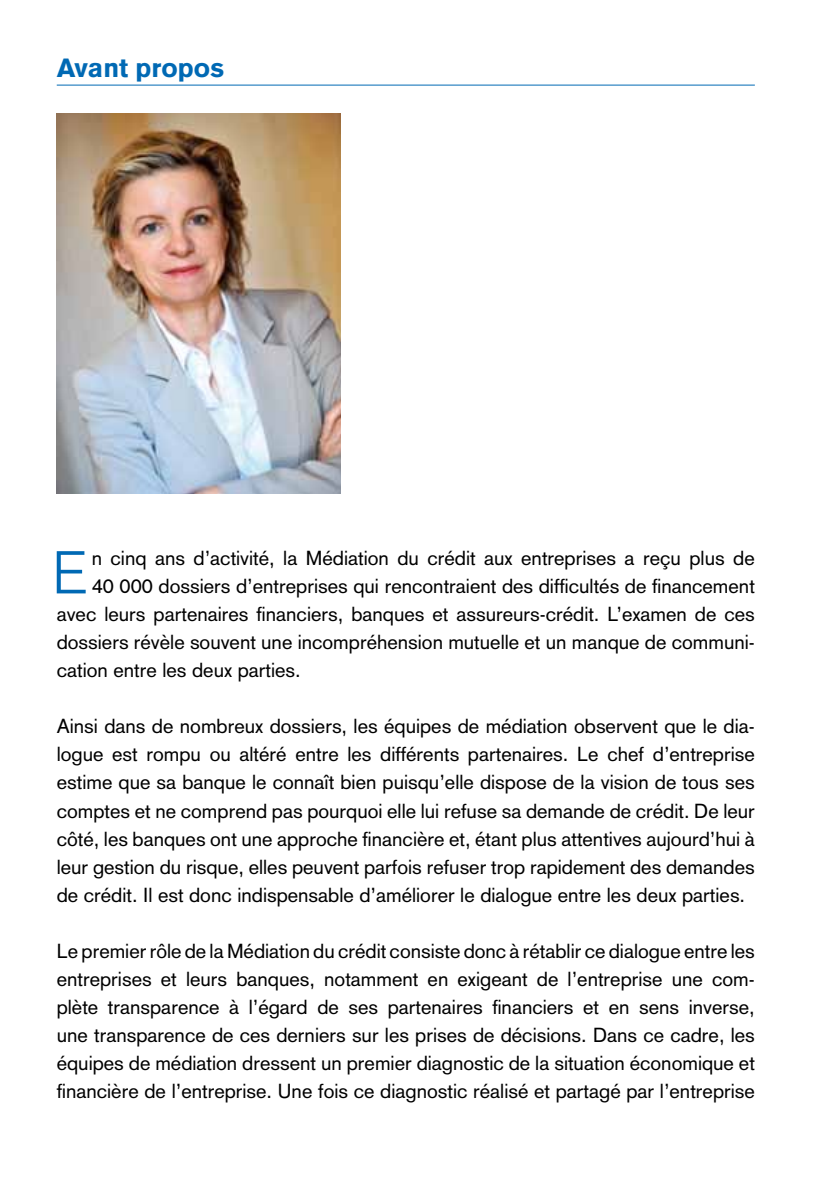
<style>
.page{position:relative;width:840px;height:1191px;background:#fff}
.page>*{position:absolute;margin:0;border:0;box-sizing:border-box;transform-origin:0 0}
.t1{font:300 59.4px "Basic Commercial LT";color:#0069b4}
.t2{font:900 26px "Basic Commercial LT";color:#0069b4}
.t3{font:20px/28px "Basic Commercial LT";color:#000;text-align:justify}
</style>
<div class="page">
<img style="left:57px;top:113px;width:283px;height:380px">
<hr style="left:57px;top:85px;width:697px;height:1px;background:#0069b4">
<h2 class="t2" style="left:57px;top:52px;width:169px">Avant propos</h2>
<h1 class="t1" style="left:53px;top:538px;width:37px">E</h1>
<p class="t3" style="left:92px;top:544px;width:664px">n cinq ans d’activité, la Médiation du crédit aux entreprises a reçu plus de</p>
<p class="t3" style="left:92px;top:572px;width:664px">40 000 dossiers d’entreprises qui rencontraient des difficultés de financement</p>
<p class="t3" style="left:57px;top:600px;width:699px">avec leurs partenaires financiers, banques et assureurs-crédit. L’examen de ces</p>
<p class="t3" style="left:57px;top:628px;width:699px">dossiers révèle souvent une incompréhension mutuelle et un manque de communi-</p>
<p class="t3" style="left:57px;top:656px;width:245px">cation entre les deux parties.</p>
<p class="t3" style="left:57px;top:712px;width:699px">Ainsi dans de nombreux dossiers, les équipes de médiation observent que le dia&shy;logue est rompu ou altéré entre les différents partenaires. Le chef d’entreprise estime que sa banque le connaît bien puisqu’elle dispose de la vision de tous ses comptes et ne comprend pas pourquoi elle lui refuse sa demande de crédit. De leur côté, les banques ont une approche financière et, étant plus attentives aujourd’hui à leur gestion du risque, elles peuvent parfois refuser trop rapidement des demandes de crédit. Il est donc indispensable d’améliorer le dialogue entre les deux parties.</p>
<p class="t3" style="left:57px;top:936px;width:699px">Le premier rôle de la Médiation du crédit consiste donc à rétablir ce dialogue entre les entreprises et leurs banques, notamment en exigeant de l’entreprise une com&shy;plète transparence à l’égard de ses partenaires financiers et en sens inverse, une transparence de ces derniers sur les prises de décisions. Dans ce cadre, les équipes de médiation dressent un premier diagnostic de la situation économique et financière de l’entreprise. Une fois ce diagnostic réalisé et partagé par l’entreprise</p>
</div>
